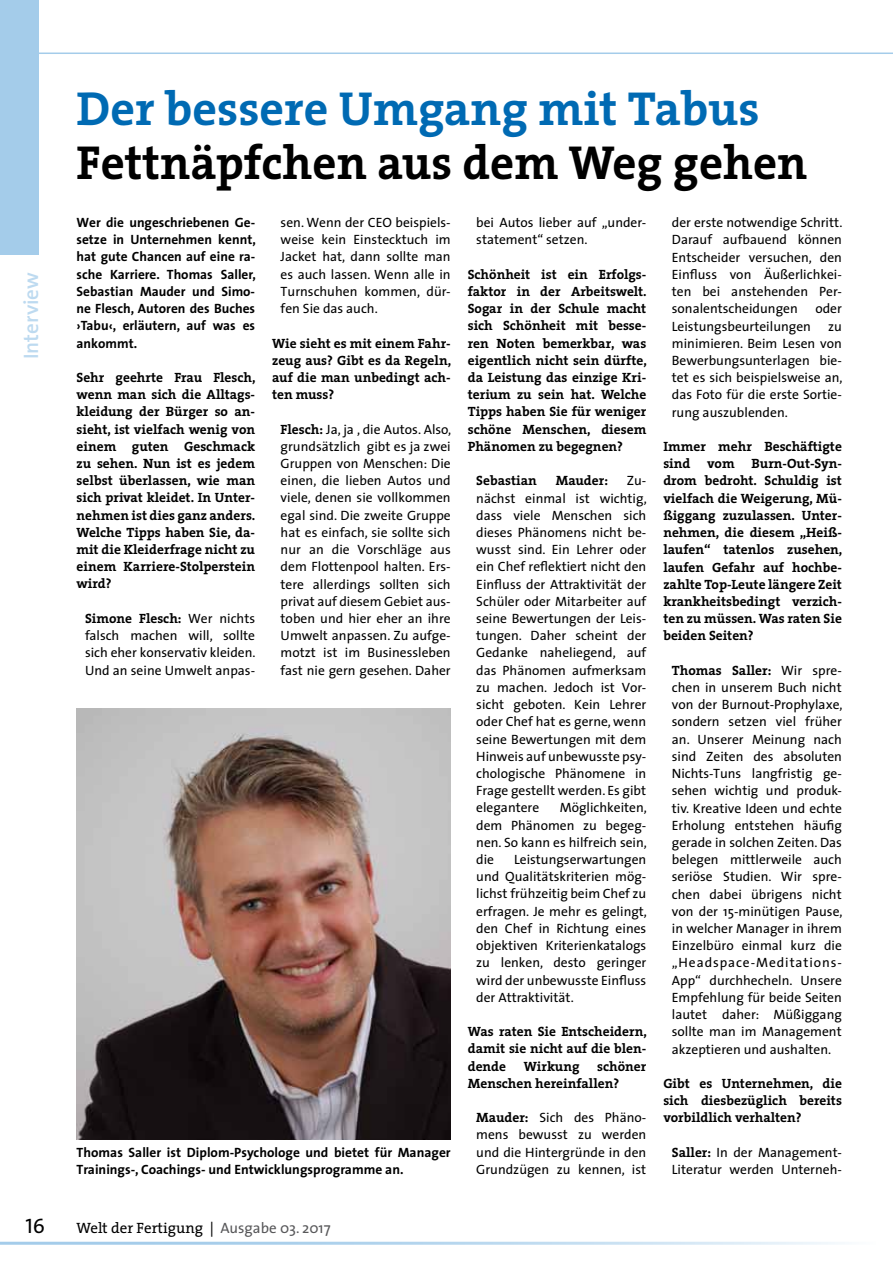
<style>
.page{position:relative;width:893px;height:1263px;background:#fff}
.page>*{position:absolute;margin:0;border:0;box-sizing:border-box;transform-origin:0 0}
.t1{font:700 48px "The Serif";color:#000}
.t2{font:700 48px "The Serif";color:#006ab3}
.t3{font:600 21px "The Sans";color:#bddaf0}
.t4{font:21px "The Sans Regular Caps";color:#000}
.t5{font:15px "The Serif";color:#000}
.t6{font:13.5px/17.2px "The Sans";color:#000;text-align:justify}
.t7{font:700 13.5px/17.2px "The Serif";color:#000;text-align:justify}
.t8{font:700 13.5px/17.2px "The Sans";color:#000;text-align:justify}
.s1{font-family:"The Serif";font-weight:700}
.s2{font-family:"The Sans";font-weight:400}
.s3{font-family:"The Sans"}
.s4{font-family:"The Sans";color:#58585a}
</style>
<div class="page">
<div style="left:0;top:0;width:38px;height:255px;background:#a4ccea"></div>
<hr style="left:38px;top:53px;width:855px;height:1px;background:#a4ccea">
<hr style="left:0;top:1242px;width:876px;height:3px;background:#a4ccea">
<img style="left:77px;top:709px;width:374px;height:430px">
<h2 class="t3" style="left:14px;top:359px;width:88px;rotate:-90deg">Interview</h2>
<h1 class="t2" style="left:77px;top:69px;width:684px">Der bessere Umgang mit Tabus</h1>
<h1 class="t1" style="left:77px;top:123px;width:732px">Fettnäpfchen aus dem Weg gehen</h1>
<p class="t6" style="left:281px;top:213px;width:172px">sen. Wenn der CEO beispiels&shy;weise kein Einstecktuch im Jacket hat, dann sollte man es auch lassen. Wenn alle in Turnschuhen kommen, dür&shy;fen Sie das auch.</p>
<p class="t7" style="left:272px;top:334px;width:181px">Wie sieht es mit einem Fahr&shy;zeug aus? Gibt es da Regeln, auf die man unbedingt ach&shy;ten muss?</p>
<p class="t6" style="left:281px;top:420px;width:172px"><span class="s1">Flesch:</span> Ja, ja , die Autos. Also, grundsätzlich gibt es ja zwei Gruppen von Menschen: Die einen, die lieben Autos und viele, denen sie vollkommen egal sind. Die zweite Gruppe hat es einfach, sie sollte sich nur an die Vorschläge aus dem Flottenpool halten. Ers&shy;tere allerdings sollten sich privat auf diesem Gebiet aus&shy;toben und hier eher an ihre Umwelt anpassen. Zu aufge&shy;motzt ist im Businessleben fast nie gern gesehen. Daher</p>
<p class="t6" style="left:476px;top:213px;width:172px">bei Autos lieber auf „under&shy;statement“ setzen.</p>
<p class="t7" style="left:468px;top:265px;width:181px">Schönheit ist ein Erfolgs&shy;faktor in der Arbeitswelt.<br>Sogar in der Schule macht sich Schönheit mit besse&shy;ren Noten bemerkbar, was eigentlich nicht sein dürfte, da Leistung das einzige Kri&shy;terium zu sein hat. Welche Tipps haben Sie für weniger schöne Menschen, diesem Phänomen zu begegnen?</p>
<p class="t7" style="left:476px;top:472px;width:62px">Sebastian</p>
<p class="t7" style="left:556px;top:472px;width:54px">Mauder:</p>
<p class="t8" style="left:77px;top:213px;width:181px">Wer die ungeschriebenen Ge&shy;setze in Unternehmen kennt, hat gute Chancen auf eine ra&shy;sche Karriere. Thomas Saller, Sebastian Mauder und Simo&shy;ne Flesch, Autoren des Buches ›Tabu‹, erläutern, auf was es ankommt.</p>
<p class="t7" style="left:77px;top:368px;width:181px">Sehr geehrte Frau Flesch, wenn man sich die Alltags&shy;kleidung der Bürger so an&shy;sieht, ist vielfach wenig von einem guten Geschmack zu sehen. Nun ist es jedem selbst überlassen, wie man sich privat kleidet. In Unter&shy;nehmen ist dies ganz anders.<br>Welche Tipps haben Sie, da&shy;mit die Kleiderfrage nicht zu einem Karriere-Stolperstein wird?</p>
<p class="t7" style="left:85px;top:609px;width:172px">Simone Flesch: <span class="s2">Wer nichts</span></p>
<p class="t6" style="left:85px;top:626px;width:172px">falsch machen will, sollte sich eher konservativ kleiden.<br>Und an seine Umwelt anpas-</p>
<p class="t6" style="left:672px;top:214px;width:172px">der erste notwendige Schritt.<br>Darauf aufbauend können Entscheider versuchen, den Einfluss von Äußerlichkei&shy;ten bei anstehenden Per&shy;sonalentscheidungen</p>
<p class="t6" style="left:815px;top:300px;width:28px">oder</p>
<p class="t6" style="left:672px;top:317px;width:141px">Leistungsbeurteilungen</p>
<p class="t6" style="left:672px;top:317px;width:172px;text-indent:156px">zu minimieren. Beim Lesen von Bewerbungsunterlagen bie&shy;tet es sich beispielsweise an, das Foto für die erste Sortie&shy;rung auszublenden.</p>
<p class="t7" style="left:663px;top:437px;width:181px">Immer mehr Beschäftigte sind vom Burn-Out-Syn&shy;drom bedroht. Schuldig ist vielfach die Weigerung, Mü&shy;ßiggang zuzulassen. Unter&shy;nehmen, die diesem „Heiß&shy;laufen“ tatenlos zusehen, laufen Gefahr auf hochbe&shy;zahlte Top-Leute längere Zeit krankheitsbedingt verzich&shy;ten zu müssen. Was raten Sie beiden Seiten?</p>
<p class="t7" style="left:672px;top:661px;width:172px">Thomas Saller: <span class="s2">Wir spre-</span></p>
<p class="t6" style="left:672px;top:678px;width:172px">chen in unserem Buch nicht von der Burnout-Prophylaxe, sondern setzen viel früher an. Unserer Meinung nach sind Zeiten des absoluten Nichts-Tuns langfristig ge&shy;sehen wichtig und produk&shy;tiv. Kreative Ideen und echte Erholung entstehen häufig gerade in solchen Zeiten. Das belegen mittlerweile auch seriöse Studien. Wir spre&shy;chen dabei übrigens nicht von der 15-minütigen Pause, in welcher Manager in ihrem Einzelbüro einmal kurz die „Headspace-Meditations-App“ durchhecheln. Unsere Empfehlung für beide Seiten lautet daher: Müßiggang sollte man im Management akzeptieren und aushalten.</p>
<p class="t7" style="left:663px;top:1074px;width:180px">Gibt es Unternehmen, die sich diesbezüglich bereits vorbildlich verhalten?</p>
<p class="t6" style="left:672px;top:1143px;width:172px"><span class="s1">Saller:</span> In der Management-<br>Literatur werden Unterneh-</p>
<p class="t6" style="left:476px;top:472px;width:172px;text-indent:151px">Zu&shy;nächst einmal ist wichtig, dass viele Menschen sich dieses Phänomens nicht be&shy;wusst sind. Ein Lehrer oder ein Chef reflektiert nicht den Einfluss der Attraktivität der Schüler oder Mitarbeiter auf seine Bewertungen der Leis&shy;tungen. Daher scheint der Gedanke naheliegend, auf das Phänomen aufmerksam zu machen. Jedoch ist Vor&shy;sicht geboten. Kein Lehrer oder Chef hat es gerne, wenn seine Bewertungen mit dem Hinweis auf unbewusste psy&shy;chologische Phänomene in Frage gestellt werden. Es gibt elegantere</p>
<p class="t6" style="left:476px;top:799px;width:172px;text-indent:83px">Möglichkeiten, dem Phänomen zu begeg&shy;nen. So kann es hilfreich sein, die</p>
<p class="t6" style="left:476px;top:850px;width:172px;text-indent:38px">Leistungserwartungen und Qualitätskriterien mög&shy;lichst frühzeitig beim Chef zu erfragen. Je mehr es gelingt, den Chef in Richtung eines objektiven Kriterienkatalogs zu lenken, desto geringer wird der unbewusste Einfluss der Attraktivität.</p>
<p class="t7" style="left:468px;top:1022px;width:181px">Was raten Sie Entscheidern, damit sie nicht auf die blen&shy;dende</p>
<p class="t7" style="left:468px;top:1057px;width:180px;text-indent:129px">schöner<br>Menschen hereinfallen?</p>
<p class="t6" style="left:476px;top:1108px;width:172px"><span class="s1">Mauder:</span> Sich des Phäno&shy;mens bewusst zu werden und die Hintergründe in den Grundzügen zu kennen, ist</p>
<p class="t7" style="left:524px;top:1057px;width:57px">Wirkung</p>
<p class="t8" style="left:77px;top:1143px;width:376px">Thomas Saller ist Diplom-Psychologe und bietet für Manager<br>Trainings-, Coachings- und Entwicklungsprogramme an.</p>
<h2 class="t4" style="left:26px;top:1214px;width:21px">16</h2>
<p class="t5" style="left:77px;top:1216px;width:256px">Welt der Fertigung <span class="s3">|</span> <span class="s4">Ausgabe 03. 2017</span></p>
</div>
